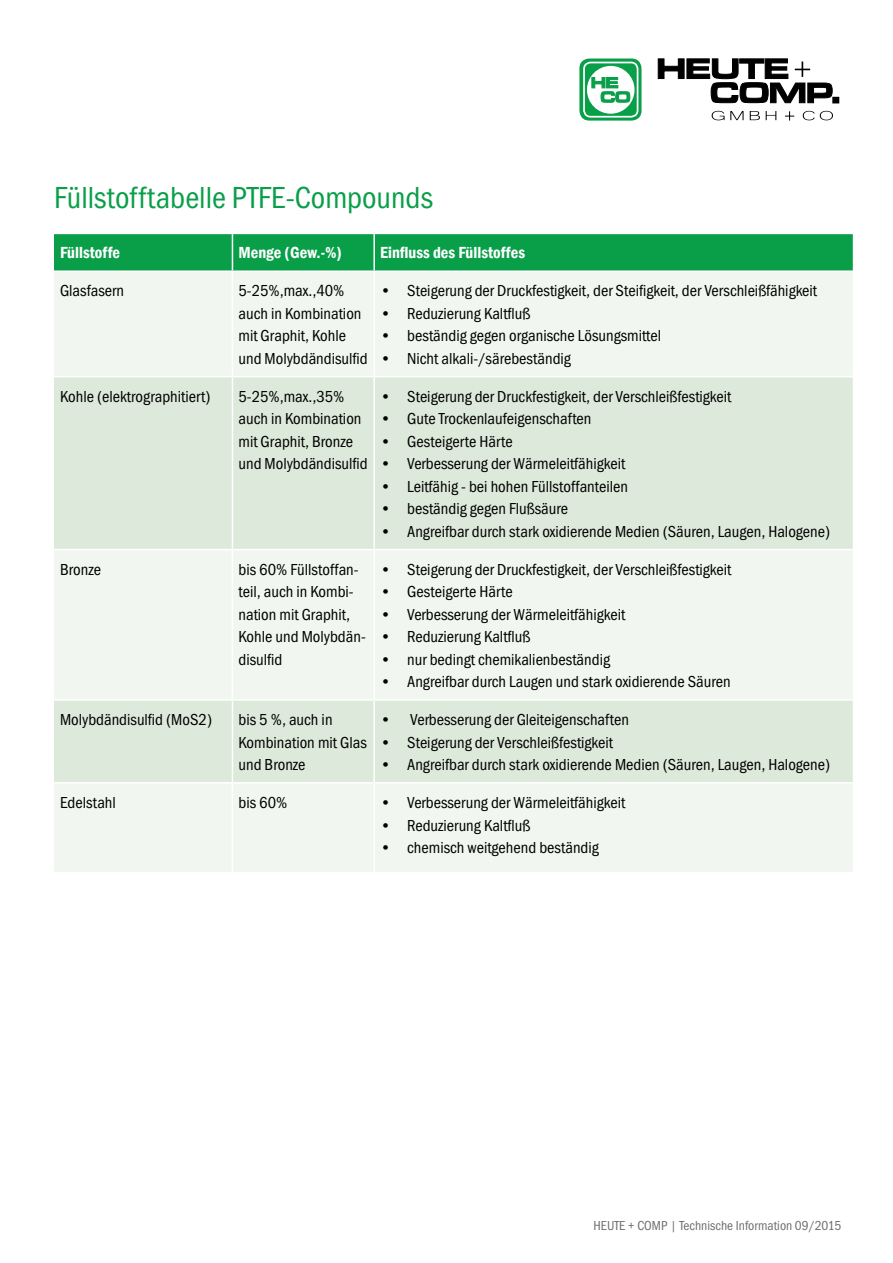
<style>
.page{position:relative;width:893px;height:1263px;background:#fff}
.page>*{position:absolute;margin:0;border:0;box-sizing:border-box;transform-origin:0 0}
.t1{font:31.5px "Franklin Gothic Cond";color:#099f49}
.t2{font:16.5px/22.5px "Franklin Gothic Cond";color:#000}
.t3{font:600 condensed 16.5px "Franklin Gothic";color:#fff}
.t4{font:13.5px "Franklin Gothic Cond";color:#6d6e71}
</style>
<div class="page">
<svg style="left:579px;top:59px;width:62px;height:62px"></svg>
<div style="left:583px;top:62px;width:55px;height:56px;border:2px solid #fff;border-radius:7px"></div>
<div style="left:587px;top:66px;width:47px;height:48px;background:#fff;border-radius:50%"></div>
<svg style="left:592px;top:77px;width:38px;height:26px"></svg>
<svg style="left:712px;top:111px;width:121px;height:10px"></svg>
<svg style="left:658px;top:58px;width:181px;height:45px"></svg>
<div style="left:54px;top:234px;width:799px;height:36px;background:#099f49"></div>
<div style="left:54px;top:272px;width:799px;height:600px;background:#f1f6f0"></div>
<svg style="left:54px;top:377px;width:799px;height:405px;fill:#dde9da"></svg>
<hr style="left:232px;top:234px;width:1px;height:36px;background:#fff">
<hr style="left:373px;top:234px;width:2px;height:36px;background:#fff">
<hr style="left:232px;top:272px;width:1px;height:104px;background:#fff">
<hr style="left:373px;top:272px;width:2px;height:104px;background:#fff">
<hr style="left:54px;top:376px;width:178px;height:1px;background:#fff">
<hr style="left:232px;top:376px;width:142px;height:1px;background:#fff">
<hr style="left:232px;top:377px;width:1px;height:172px;background:#fff">
<hr style="left:374px;top:376px;width:479px;height:1px;background:#fff">
<hr style="left:373px;top:377px;width:2px;height:172px;background:#fff">
<hr style="left:54px;top:549px;width:178px;height:1px;background:#fff">
<hr style="left:232px;top:549px;width:142px;height:1px;background:#fff">
<hr style="left:232px;top:550px;width:1px;height:149px;background:#fff">
<hr style="left:374px;top:549px;width:479px;height:1px;background:#fff">
<hr style="left:373px;top:550px;width:2px;height:149px;background:#fff">
<hr style="left:54px;top:699px;width:178px;height:2px;background:#fff">
<hr style="left:232px;top:699px;width:142px;height:2px;background:#fff">
<hr style="left:232px;top:701px;width:1px;height:81px;background:#fff">
<hr style="left:374px;top:699px;width:479px;height:2px;background:#fff">
<hr style="left:373px;top:701px;width:2px;height:81px;background:#fff">
<hr style="left:54px;top:782px;width:178px;height:1px;background:#fff">
<hr style="left:232px;top:782px;width:142px;height:1px;background:#fff">
<hr style="left:232px;top:783px;width:1px;height:89px;background:#fff">
<hr style="left:374px;top:782px;width:479px;height:1px;background:#fff">
<hr style="left:373px;top:783px;width:2px;height:89px;background:#fff">
<h1 class="t1" style="left:54px;top:180px;width:380px">Füllstofftabelle PTFE-Compounds</h1>
<p class="t3" style="left:60px;top:242px;width:62px">Füllstoffe</p>
<p class="t3" style="left:238px;top:242px;width:105px">Menge (Gew.-%)</p>
<p class="t3" style="left:380px;top:242px;width:146px">Einfluss des Füllstoffes</p>
<p class="t2" style="left:60px;top:280px;width:66px">Glasfasern</p>
<p class="t2" style="left:238px;top:280px;width:131px">5-25%,max.,40% auch in Kombination mit Graphit, Kohle und Molybdändisulfid</p>
<p class="t2" style="left:380px;top:280px;width:438px">• Steigerung der Druckfestigkeit, der Steifigkeit, der Verschleißfähigkeit</p>
<p class="t2" style="left:380px;top:302px;width:152px">• Reduzierung Kaltfluß</p>
<p class="t2" style="left:380px;top:325px;width:282px">• beständig gegen organische Lösungsmittel</p>
<p class="t2" style="left:380px;top:347px;width:192px">• Nicht alkali-/särebeständig</p>
<p class="t2" style="left:60px;top:385px;width:152px">Kohle (elektrographitiert)</p>
<p class="t2" style="left:238px;top:385px;width:131px">5-25%,max.,35% auch in Kombination mit Graphit, Bronze und Molybdändisulfid</p>
<p class="t2" style="left:380px;top:385px;width:353px">• Steigerung der Druckfestigkeit, der Verschleißfestigkeit</p>
<p class="t2" style="left:380px;top:408px;width:213px">• Gute Trockenlaufeigenschaften</p>
<p class="t2" style="left:380px;top:430px;width:134px">• Gesteigerte Härte</p>
<p class="t2" style="left:380px;top:453px;width:246px">• Verbesserung der Wärmeleitfähigkeit</p>
<p class="t2" style="left:380px;top:475px;width:249px">• Leitfähig - bei hohen Füllstoffanteilen</p>
<p class="t2" style="left:380px;top:498px;width:189px">• beständig gegen Flußsäure</p>
<p class="t2" style="left:380px;top:520px;width:451px">• Angreifbar durch stark oxidierende Medien (Säuren, Laugen, Halogene)</p>
<p class="t2" style="left:60px;top:558px;width:42px">Bronze</p>
<p class="t2" style="left:238px;top:558px;width:129px">bis 60% Füllstoffan&shy;teil, auch in Kombi&shy;nation mit Graphit,<br>Kohle und Molybdän&shy;disulfid</p>
<p class="t2" style="left:380px;top:558px;width:353px">• Steigerung der Druckfestigkeit, der Verschleißfestigkeit</p>
<p class="t2" style="left:380px;top:581px;width:134px">• Gesteigerte Härte</p>
<p class="t2" style="left:380px;top:603px;width:246px">• Verbesserung der Wärmeleitfähigkeit</p>
<p class="t2" style="left:380px;top:626px;width:152px">• Reduzierung Kaltfluß</p>
<p class="t2" style="left:380px;top:648px;width:231px">• nur bedingt chemikalienbeständig</p>
<p class="t2" style="left:380px;top:671px;width:352px">• Angreifbar durch Laugen und stark oxidierende Säuren</p>
<p class="t2" style="left:60px;top:709px;width:154px">Molybdändisulfid (MoS2)</p>
<p class="t2" style="left:238px;top:709px;width:130px">bis 5 %, auch in<br>Kombination mit Glas und Bronze</p>
<p class="t2" style="left:380px;top:709px;width:250px">• Verbesserung der Gleiteigenschaften</p>
<p class="t2" style="left:380px;top:731px;width:234px">• Steigerung der Verschleißfestigkeit</p>
<p class="t2" style="left:380px;top:754px;width:451px">• Angreifbar durch stark oxidierende Medien (Säuren, Laugen, Halogene)</p>
<p class="t2" style="left:60px;top:791px;width:57px">Edelstahl</p>
<p class="t2" style="left:238px;top:791px;width:50px">bis 60%</p>
<p class="t2" style="left:380px;top:791px;width:246px">• Verbesserung der Wärmeleitfähigkeit</p>
<p class="t2" style="left:380px;top:814px;width:152px">• Reduzierung Kaltfluß</p>
<p class="t2" style="left:380px;top:836px;width:220px">• chemisch weitgehend beständig</p>
<p class="t4" style="left:593px;top:1218px;width:249px">HEUTE + COMP | Technische Information 09/2015</p>
</div>
